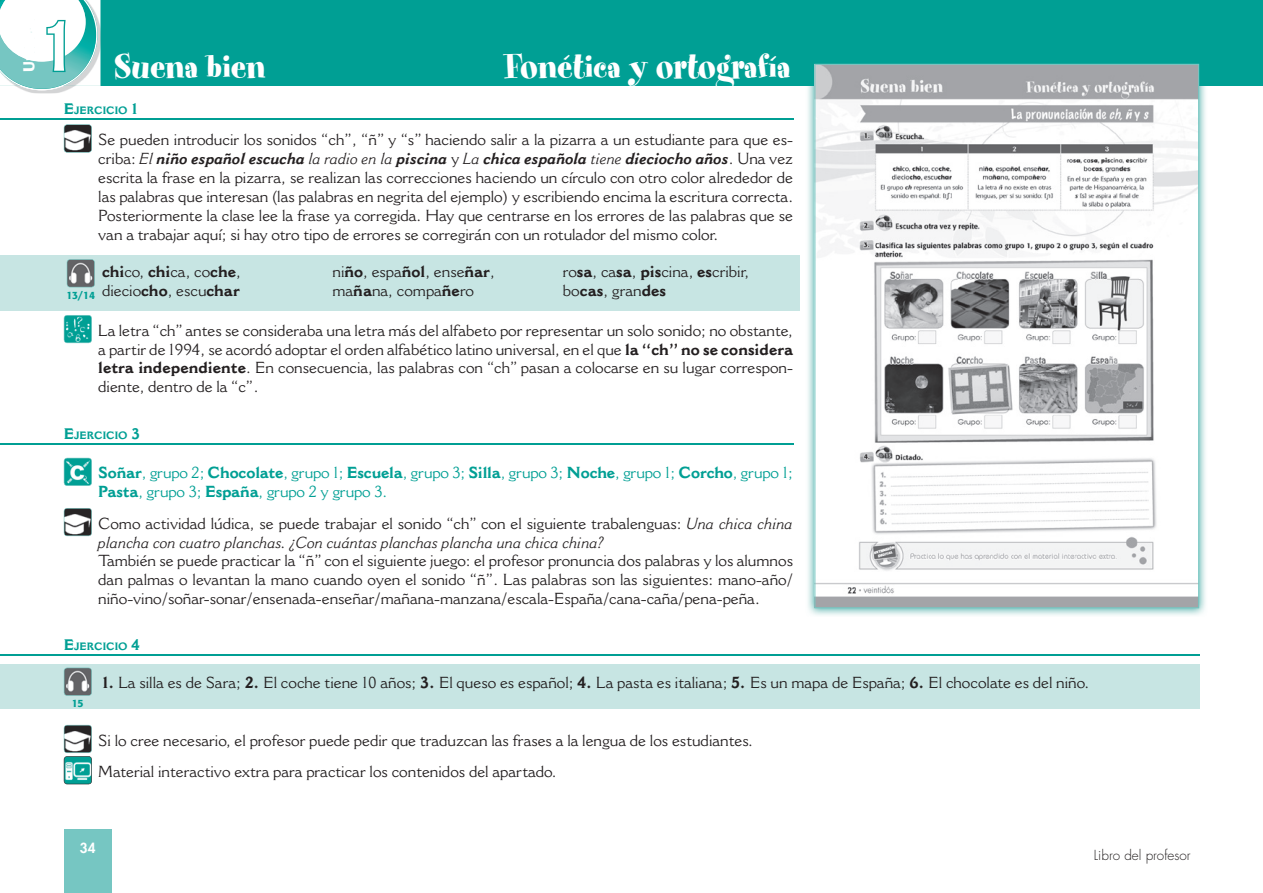
<style>
.page{position:relative;width:1263px;height:893px;background:#fff}
.page>*{position:absolute;margin:0;border:0;box-sizing:border-box;transform-origin:0 0}
.t1{font:39px "Spumoni LP";color:#fff}
.t2{font:15.75px/18.9px "Cantoria";color:#231f20}
.t3{font:italic 15.75px/18.9px "Cantoria";color:#231f20}
.t4{font:15.75px/18.9px "Cantoria";letter-spacing:-.01em;color:#009f94}
.t5{font:300 13.5px "Futura";color:#231f20}
.t6{font:800 13.5px "Futura";color:#fff}
.t7{font:700 10.5px "Cantoria";color:#009f94}
.t8{font:500 10.5px "Formata";color:#009f94}
.s1{font-family:"Gianna";font-size:68.25px}
.s2{font-size:15px}
.s3{font-style:italic}
.s4{font-weight:700;font-style:italic}
.s5{font-weight:700}
.s6{font-style:normal}
</style>
<div class="page">
<div style="left:64px;top:829px;width:48px;height:64px;background:#76c6c2"></div>
<div style="left:0;top:664px;width:1199px;height:45px;background:#c7e5e3"></div>
<div style="left:0;top:255px;width:799px;height:55px;background:#c7e5e3"></div>
<hr style="left:0;top:118px;width:793px;height:2px;background:#009f94">
<hr style="left:0;top:443px;width:793px;height:1px;background:#009f94">
<hr style="left:0;top:654px;width:1199px;height:1px;background:#009f94">
<svg style="left:64px;top:124px;width:28px;height:29px"></svg>
<svg style="left:67px;top:259px;width:28px;height:28px"></svg>
<svg style="left:64px;top:315px;width:28px;height:28px"></svg>
<svg style="left:64px;top:458px;width:28px;height:28px"></svg>
<svg style="left:64px;top:508px;width:28px;height:28px"></svg>
<svg style="left:64px;top:668px;width:28px;height:28px"></svg>
<svg style="left:64px;top:725px;width:28px;height:59px"></svg>
<div style="left:0;top:0;width:1263px;height:85px;background:#009f94"></div>
<img style="left:23px;top:85px;width:77px;height:8px">
<img style="left:97px;top:0;width:3px;height:85px">
<svg style="left:0;top:0;width:97px;height:90px"></svg>
<img style="left:806px;top:63px;width:402px;height:553px">
<svg style="left:814px;top:64px;width:385px;height:544px"></svg>
<h1 class="t1" style="left:40px;top:46px;width:227px"><span class="s1">1</span> Suena bien</h1>
<h1 class="t1" style="left:505px;top:46px;width:287px">Fonética y ortografía</h1>
<p class="t7" style="left:64px;top:104px;width:76px"><span class="s2">E</span>JERCICIO <span class="s2">1</span></p>
<p class="t2" style="left:98px;top:130px;width:696px;text-align:justify">Se pueden introducir los sonidos “ch”, “ñ” y “s” haciendo salir a la pizarra a un estudiante para que es&shy;criba: <span class="s3">El</span> <span class="s4">niño español escucha</span> <span class="s3">la radio en la</span> <span class="s4">piscina</span> y <span class="s3">La</span> <span class="s4">chica española</span> <span class="s3">tiene</span> <span class="s4">dieciocho años</span>. Una vez escrita la frase en la pizarra, se realizan las correcciones haciendo un círculo con otro color alrededor de las palabras que interesan (las palabras en negrita del ejemplo) y escribiendo encima la escritura correcta.<br>Posteriormente la clase lee la frase ya corregida. Hay que centrarse en los errores de las palabras que se van a trabajar aquí; si hay otro tipo de errores se corregirán con un rotulador del mismo color.</p>
<p class="t2" style="left:102px;top:262px;width:140px"><span class="s5">chi</span>co, <span class="s5">chi</span>ca, co<span class="s5">che</span>, diecio<span class="s5">cho</span>, escu<span class="s5">char</span></p>
<p class="t2" style="left:332px;top:262px;width:164px">ni<span class="s5">ño</span>, espa<span class="s5">ñol</span>, ense<span class="s5">ñar</span>, ma<span class="s5">ña</span>na, compa<span class="s5">ñe</span>ro</p>
<p class="t2" style="left:563px;top:262px;width:188px">ro<span class="s5">sa</span>, ca<span class="s5">sa</span>, <span class="s5">pis</span>cina, <span class="s5">es</span>cribir, bo<span class="s5">cas</span>, gran<span class="s5">des</span></p>
<p class="t8" style="left:66px;top:289px;width:30px">13/14</p>
<p class="t2" style="left:98px;top:321px;width:696px;text-align:justify">La letra “ch” antes se consideraba una letra más del alfabeto por representar un solo sonido; no obstante, a partir de 1994, se acordó adoptar el orden alfabético latino universal, en el que <span class="s5">la “ch” no se considera letra independiente</span>. En consecuencia, las palabras con “ch” pasan a colocarse en su lugar correspon&shy;diente, dentro de la “c”.</p>
<p class="t7" style="left:64px;top:429px;width:78px"><span class="s2">E</span>JERCICIO <span class="s2">3</span></p>
<p class="t4" style="left:98px;top:463px;width:696px"><span class="s5">Soñar</span>, grupo 2; <span class="s5">Chocolate</span>, grupo 1; <span class="s5">Escuela</span>, grupo 3; <span class="s5">Silla</span>, grupo 3; <span class="s5">Noche</span>, grupo 1; <span class="s5">Corcho</span>, grupo 1;<br><span class="s5">Pasta</span>, grupo 3; <span class="s5">España</span>, grupo 2 y grupo 3.</p>
<p class="t3" style="left:98px;top:514px;width:696px"><span class="s6">Como actividad lúdica, se puede trabajar el sonido “ch” con el siguiente trabalenguas:</span> Una chica china plancha con cuatro planchas. ¿Con cuántas planchas plancha una chica china?</p>
<p class="t2" style="left:98px;top:551px;width:696px;text-align:justify">También se puede practicar la “ñ” con el siguiente juego: el profesor pronuncia dos palabras y los alumnos dan palmas o levantan la mano cuando oyen el sonido “ñ”. Las palabras son las siguientes: mano-año/ niño-vino/soñar-sonar/ensenada-enseñar/mañana-manzana/escala-España/cana-caña/pena-peña.</p>
<p class="t7" style="left:64px;top:640px;width:78px"><span class="s2">E</span>JERCICIO <span class="s2">4</span></p>
<p class="t8" style="left:72px;top:697px;width:13px">15</p>
<p class="t2" style="left:102px;top:673px;width:989px"><span class="s5">1.</span> La silla es de Sara; <span class="s5">2.</span> El coche tiene 10 años; <span class="s5">3.</span> El queso es español; <span class="s5">4.</span> La pasta es italiana; <span class="s5">5.</span> Es un mapa de España; <span class="s5">6.</span> El chocolate es del niño.</p>
<p class="t2" style="left:98px;top:724px;width:656px;line-height:31.3px">Si lo cree necesario, el profesor puede pedir que traduzcan las frases a la lengua de los estudiantes.<br>Material interactivo extra para practicar los contenidos del apartado.</p>
<p class="t6" style="left:80px;top:839px;width:17px">34</p>
<p class="t5" style="left:1094px;top:846px;width:98px">Libro del profesor</p>
</div>
